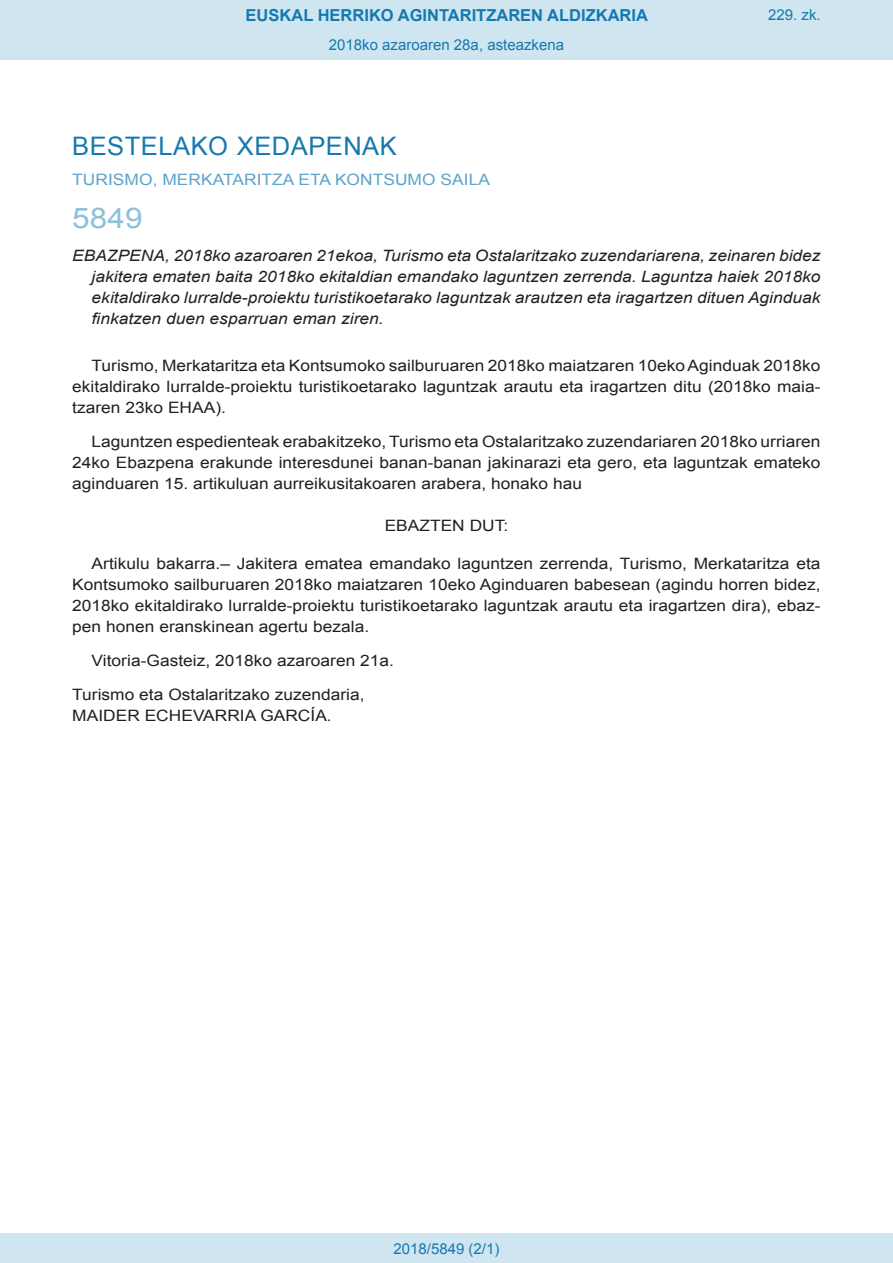
<style>
.page{position:relative;width:893px;height:1263px;background:#fff}
.page>*{position:absolute;margin:0;border:0;box-sizing:border-box;transform-origin:0 0}
.BOPVOrden{font:28.5px "Arial";color:#8fc0db;scale:1.11 1}
.BOPVSeccion{font:25.5px "Arial";letter-spacing:.02em;color:#1679ae}
.t1{font:700 16.5px "Arial";color:#1679ae}
.BOPVDetalle{font:15.6px/21px "Arial";color:#231f20;text-align:justify;scale:1.11 1}
.BOPVTitulo{font:italic 15.6px/21px "Arial";color:#231f20;text-align:justify;scale:1.11 1}
.BOPVOrganismo{font:15.6px "Arial";letter-spacing:.005em;color:#5da3ca;scale:1.11 1}
.BOPVFirmaLugFec{font:15.6px "Arial";color:#231f20;scale:1.11 1}
.BOPVFirmaPuesto{font:15.6px "Arial";color:#231f20;scale:1.11 1}
.BOPVFirmaNombre{font:15.6px "Arial";color:#231f20;scale:1.11 1}
.BOPVClave{font:15.6px "Arial";color:#231f20;scale:1.11 1}
.Paginacion_Centro{font:15px "Arial";color:#1679ae}
</style>
<div class="page">
<div style="left:0;top:0;width:893px;height:60px;background:#cfe6f1"></div>
<div style="left:0;top:1233px;width:893px;height:30px;background:#cfe6f1"></div>
<p class="t1" style="left:246px;top:4px;width:404px">EUSKAL HERRIKO AGINTARITZAREN ALDIZKARIA</p>
<p class="Paginacion_Centro" style="left:329px;top:35px;width:237px">2018ko azaroaren 28a, asteazkena</p>
<p class="Paginacion_Centro" style="left:768px;top:5px;width:54px">229. zk.</p>
<p class="BOPVSeccion" style="left:72px;top:129px;width:326px">BESTELAKO XEDAPENAK</p>
<p class="BOPVOrganismo" style="left:72px;top:169px;width:378px">TURISMO, MERKATARITZA ETA KONTSUMO SAILA</p>
<p class="BOPVOrden" style="left:72px;top:199px;width:65px">5849</p>
<p class="BOPVTitulo" style="left:92px;top:246px;width:658px;text-indent:-19px">EBAZPENA, 2018ko azaroaren 21ekoa, Turismo eta Ostalaritzako zuzendariarena, zeinaren bidez jakitera ematen baita 2018ko ekitaldian emandako laguntzen zerrenda. Laguntza haiek 2018ko ekitaldirako lurralde-proiektu turistikoetarako laguntzak arautzen eta iragartzen dituen Aginduak finkatzen duen esparruan eman ziren.</p>
<p class="BOPVDetalle" style="left:72px;top:355px;width:676px;text-indent:19px">Turismo, Merkataritza eta Kontsumoko sailburuaren 2018ko maiatzaren 10eko Aginduak 2018ko ekitaldirako lurralde-proiektu turistikoetarako laguntzak arautu eta iragartzen ditu (2018ko maia&shy;tzaren 23ko EHAA).</p>
<p class="BOPVDetalle" style="left:72px;top:431px;width:676px;text-indent:19px">Laguntzen espedienteak erabakitzeko, Turismo eta Ostalaritzako zuzendariaren 2018ko urriaren 24ko Ebazpena erakunde interesdunei banan-banan jakinarazi eta gero, eta laguntzak emateko aginduaren 15. artikuluan aurreikusitakoaren arabera, honako hau</p>
<p class="BOPVClave" style="left:385px;top:515px;width:113px">EBAZTEN DUT:</p>
<p class="BOPVDetalle" style="left:72px;top:553px;width:676px;text-indent:19px">Artikulu bakarra.– Jakitera ematea emandako laguntzen zerrenda, Turismo, Merkataritza eta Kontsumoko sailburuaren 2018ko maiatzaren 10eko Aginduaren babesean (agindu horren bidez, 2018ko ekitaldirako lurralde-proiektu turistikoetarako laguntzak arautu eta iragartzen dira), ebaz&shy;pen honen eranskinean agertu bezala.</p>
<p class="BOPVFirmaLugFec" style="left:92px;top:650px;width:274px">Vitoria-Gasteiz, 2018ko azaroaren 21a.</p>
<p class="BOPVFirmaPuesto" style="left:72px;top:684px;width:265px">Turismo eta Ostalaritzako zuzendaria,</p>
<p class="BOPVFirmaNombre" style="left:72px;top:705px;width:235px">MAIDER ECHEVARRIA GARCÍA.</p>
<p class="Paginacion_Centro" style="left:393px;top:1238px;width:107px">2018/5849 (2/1)</p>
</div>
